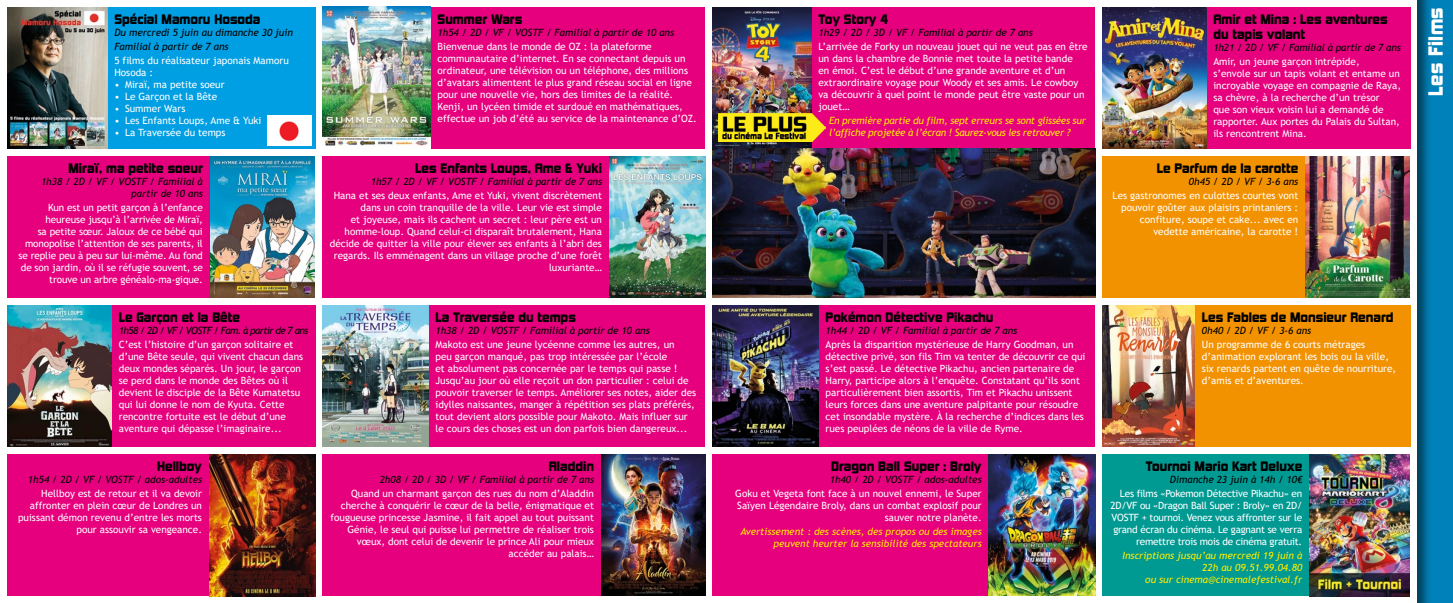
<style>
.page{position:relative;width:1453px;height:603px;background:#fff}
.page>*{position:absolute;margin:0;border:0;box-sizing:border-box;transform-origin:0 0}
.t1{font:18.75px "Kimberley Bl";letter-spacing:.025em;color:#fff}
.t2{font:12.5px/15px "Kimberley Bl";color:#000}
.t3{font:10px/12px "Trebuchet MS";color:#fff}
.t4{font:italic 10px/13.8px "Trebuchet MS";color:#000}
.t5{font:10px/12px "Trebuchet MS";letter-spacing:-.02em;color:#fff;text-align:right}
.t6{font:italic 10px/12px "Trebuchet MS";color:#ffed00;text-align:right}
.t7{font:italic 10px/12px "Trebuchet MS";letter-spacing:-.025em;color:#ffed00}
.t8{font:italic 10px "Trebuchet MS";letter-spacing:-.06em;color:#000}
</style>
<div class="page">
<div style="left:107px;top:7px;width:208px;height:142px;background:#009fe3"></div>
<div style="left:112px;top:305px;width:203px;height:141px;background:#e6007d"></div>
<div style="left:1206px;top:7px;width:204px;height:142px;background:#e6007d"></div>
<div style="left:1195px;top:305px;width:215px;height:141px;background:#f39200"></div>
<div style="left:7px;top:156px;width:203px;height:142px;background:#e6007d"></div>
<div style="left:1102px;top:156px;width:203px;height:142px;background:#f39200"></div>
<div style="left:1102px;top:454px;width:207px;height:141px;background:#009a93"></div>
<div style="left:430px;top:7px;width:275px;height:142px;background:#e6007d"></div>
<div style="left:7px;top:454px;width:202px;height:142px;background:#e6007d"></div>
<div style="left:712px;top:454px;width:277px;height:141px;background:#e6007d"></div>
<div style="left:811px;top:7px;width:284px;height:142px;background:#e6007d"></div>
<div style="left:818px;top:305px;width:277px;height:142px;background:#e6007d"></div>
<div style="left:322px;top:156px;width:287px;height:142px;background:#e6007d"></div>
<div style="left:1416px;top:0;width:37px;height:602px;background:#000;opacity:.5"></div>
<div style="left:322px;top:454px;width:279px;height:142px;background:#e6007d"></div>
<div style="left:428px;top:305px;width:277px;height:142px;background:#e6007d"></div>
<img style="left:322px;top:305px;width:106px;height:141px">
<img style="left:8px;top:305px;width:104px;height:141px">
<img style="left:609px;top:156px;width:96px;height:142px">
<img style="left:210px;top:156px;width:104px;height:142px">
<img style="left:322px;top:7px;width:108px;height:139px">
<img style="left:601px;top:454px;width:104px;height:141px">
<img style="left:1102px;top:7px;width:104px;height:142px">
<img style="left:989px;top:454px;width:106px;height:141px">
<img style="left:209px;top:454px;width:106px;height:141px">
<img style="left:712px;top:305px;width:106px;height:141px">
<img style="left:712px;top:7px;width:99px;height:141px">
<img style="left:1102px;top:305px;width:93px;height:141px">
<img style="left:1305px;top:156px;width:104px;height:142px">
<img style="left:1309px;top:454px;width:100px;height:141px">
<img style="left:718px;top:114px;width:107px;height:28px">
<img style="left:712px;top:148px;width:383px;height:149px">
<img style="left:8px;top:7px;width:100px;height:142px">
<img style="left:267px;top:116px;width:45px;height:30px">
<p class="t2" style="left:114px;top:12px;width:148px">Spécial Mamoru Hosoda</p>
<p class="t4" style="left:114px;top:26px;width:180px">Du mercredi 5 juin au dimanche 30 juin<br>Familial à partir de 7 ans</p>
<p class="t3" style="left:114px;top:54px;width:176px">5 films du réalisateur japonais Mamoru<br>Hosoda :</p>
<p class="t3" style="left:114px;top:78px;width:112px">• Miraï, ma petite soeur</p>
<p class="t3" style="left:114px;top:90px;width:104px">• Le Garçon et la Bête</p>
<p class="t3" style="left:114px;top:102px;width:73px">• Summer Wars</p>
<p class="t3" style="left:114px;top:114px;width:148px">• Les Enfants Loups, Ame &amp; Yuki</p>
<p class="t3" style="left:114px;top:126px;width:113px">• La Traversée du temps</p>
<p class="t2" style="left:68px;top:160px;width:136px">Miraï, ma petite soeur</p>
<p class="t4" style="left:41px;top:175px;width:163px;line-height:12px;text-align:right">1h38 / 2D / VF / VOSTF / Familial à partir de 10 ans</p>
<p class="t3" style="left:18px;top:201px;width:186px;text-align:right">Kun est un petit garçon à l’enfance heureuse jusqu’à l’arrivée de Miraï,<br>sa petite sœur. Jaloux de ce bébé qui monopolise l’attention de ses parents, il se replie peu à peu sur lui-même. Au fond de son jardin, où il se réfugie souvent, se trouve un arbre généalo-ma-gique.</p>
<p class="t2" style="left:119px;top:309px;width:123px">Le Garçon et la Bête</p>
<p class="t8" style="left:119px;top:324px;width:191px">1h58 / 2D / VF / VOSTF / Fam. à partir de 7 ans</p>
<p class="t3" style="left:119px;top:338px;width:186px">C’est l’histoire d’un garçon solitaire et d’une Bête seule, qui vivent chacun dans deux mondes séparés. Un jour, le garçon se perd dans le monde des Bêtes où il devient le disciple de la Bête Kumatetsu qui lui donne le nom de Kyuta. Cette rencontre fortuite est le début d’une aventure qui dépasse l’imaginaire...</p>
<p class="t2" style="left:157px;top:458px;width:47px">Hellboy</p>
<p class="t4" style="left:28px;top:472px;width:176px">1h54 / 2D / VF / VOSTF / ados-adultes</p>
<p class="t3" style="left:18px;top:487px;width:185px;text-align:right">Hellboy est de retour et il va devoir affronter en plein cœur de Londres un puissant démon revenu d’entre les morts pour assouvir sa vengeance.</p>
<p class="t2" style="left:438px;top:12px;width:86px">Summer Wars</p>
<p class="t4" style="left:438px;top:26px;width:238px">1h54 / 2D / VF / VOSTF / Familial à partir de 10 ans</p>
<p class="t3" style="left:438px;top:40px;width:261px">Bienvenue dans le monde de OZ : la plateforme communautaire d’internet. En se connectant depuis un ordinateur, une télévision ou un téléphone, des millions d’avatars alimentent le plus grand réseau social en ligne pour une nouvelle vie, hors des limites de la réalité.<br>Kenji, un lycéen timide et surdoué en mathématiques, effectue un job d’été au service de la maintenance d’OZ.</p>
<p class="t2" style="left:415px;top:160px;width:188px">Les Enfants Loups, Ame &amp; Yuki</p>
<p class="t4" style="left:371px;top:174px;width:233px">1h57 / 2D / VF / VOSTF / Familial à partir de 7 ans</p>
<p class="t3" style="left:330px;top:189px;width:274px;text-align:right">Hana et ses deux enfants, Ame et Yuki, vivent discrètement dans un coin tranquille de la ville. Leur vie est simple<br>et joyeuse, mais ils cachent un secret : leur père est un homme-loup. Quand celui-ci disparaît brutalement, Hana décide de quitter la ville pour élever ses enfants à l’abri des regards. Ils emménagent dans un village proche d’une forêt luxuriante…</p>
<p class="t2" style="left:435px;top:309px;width:142px">La Traversée du temps</p>
<p class="t4" style="left:435px;top:323px;width:216px">1h38 / 2D / VOSTF / Familial à partir de 10 ans</p>
<p class="t3" style="left:435px;top:338px;width:262px">Makoto est une jeune lycéenne comme les autres, un<br>peu garçon manqué, pas trop intéressée par l’école<br>et absolument pas concernée par le temps qui passe !<br>Jusqu’au jour où elle reçoit un don particulier : celui de pouvoir traverser le temps. Améliorer ses notes, aider des idylles naissantes, manger à répétition ses plats préférés, tout devient alors possible pour Makoto. Mais influer sur le cours des choses est un don parfois bien dangereux...</p>
<p class="t2" style="left:549px;top:458px;width:47px">Aladdin</p>
<p class="t4" style="left:380px;top:472px;width:216px">2h08 / 2D / 3D / VF / Familial à partir de 7 ans</p>
<p class="t3" style="left:330px;top:487px;width:265px;text-align:right">Quand un charmant garçon des rues du nom d’Aladdin cherche à conquérir le cœur de la belle, énigmatique et fougueuse princesse Jasmine, il fait appel au tout puissant Génie, le seul qui puisse lui permettre de réaliser trois vœux, dont celui de devenir le prince Ali pour mieux accéder au palais…</p>
<p class="t2" style="left:818px;top:11px;width:71px">Toy Story 4</p>
<p class="t4" style="left:818px;top:25px;width:216px">1h29 / 2D / 3D / VF / Familial à partir de 7 ans</p>
<p class="t3" style="left:818px;top:40px;width:271px">L’arrivée de Forky un nouveau jouet qui ne veut pas en être un dans la chambre de Bonnie met toute la petite bande<br>en émoi. C’est le début d’une grande aventure et d’un extraordinaire voyage pour Woody et ses amis. Le cowboy va découvrir à quel point le monde peut être vaste pour un jouet…</p>
<p class="t7" style="left:829px;top:114px;width:258px">En première partie du film, sept erreurs se sont glissées sur l’affiche projetée à l’écran ! Saurez-vous les retrouver ?</p>
<p class="t2" style="left:1213px;top:12px;width:176px">Amir et Mina : Les aventures du tapis volant</p>
<p class="t4" style="left:1213px;top:41px;width:189px">1h21 / 2D / VF / Familial à partir de 7 ans</p>
<p class="t3" style="left:1213px;top:55px;width:189px">Amir, un jeune garçon intrépide,<br>s’envole sur un tapis volant et entame un incroyable voyage en compagnie de Raya, sa chèvre, à la recherche d’un trésor<br>que son vieux voisin lui a demandé de rapporter. Aux portes du Palais du Sultan, ils rencontrent Mina.</p>
<p class="t2" style="left:1157px;top:160px;width:143px">Le Parfum de la carotte</p>
<p class="t4" style="left:1189px;top:175px;width:111px">0h45 / 2D / VF / 3-6 ans</p>
<p class="t3" style="left:1112px;top:189px;width:187px;text-align:right">Les gastronomes en culottes courtes vont pouvoir goûter aux plaisirs printaniers : confiture, soupe et cake... avec en vedette américaine, la carotte !</p>
<h1 class="t1" style="left:1424px;top:96px;width:91px;rotate:-90deg">Les Films</h1>
<p class="t2" style="left:825px;top:309px;width:169px">Pokémon Détective Pikachu</p>
<p class="t4" style="left:825px;top:323px;width:193px">1h44 / 2D / VF / Familial à partir de 7 ans</p>
<p class="t3" style="left:825px;top:338px;width:261px">Après la disparition mystérieuse de Harry Goodman, un détective privé, son fils Tim va tenter de découvrir ce qui s’est passé. Le détective Pikachu, ancien partenaire de Harry, participe alors à l’enquête. Constatant qu’ils sont particulièrement bien assortis, Tim et Pikachu unissent leurs forces dans une aventure palpitante pour résoudre cet insondable mystère. À la recherche d’indices dans les rues peuplées de néons de la ville de Ryme.</p>
<p class="t2" style="left:831px;top:458px;width:152px">Dragon Ball Super : Broly</p>
<p class="t4" style="left:830px;top:472px;width:153px">1h40 / 2D / VOSTF / ados-adultes</p>
<p class="t3" style="left:735px;top:487px;width:248px;text-align:right">Goku et Vegeta font face à un nouvel ennemi, le Super<br>Saïyen Légendaire Broly, dans un combat explosif pour sauver notre planète.</p>
<p class="t6" style="left:740px;top:525px;width:243px">Avertissement : des scènes, des propos ou des images peuvent heurter la sensibilité des spectateurs</p>
<p class="t2" style="left:1202px;top:309px;width:193px">Les Fables de Monsieur Renard</p>
<p class="t4" style="left:1202px;top:323px;width:111px">0h40 / 2D / VF / 3-6 ans</p>
<p class="t3" style="left:1202px;top:338px;width:196px">Un programme de 6 courts métrages d’animation explorant les bois ou la ville, six renards partent en quête de nourriture, d’amis et d’aventures.</p>
<p class="t2" style="left:1146px;top:458px;width:158px">Tournoi Mario Kart Deluxe</p>
<p class="t4" style="left:1170px;top:472px;width:134px">Dimanche 23 juin à 14h / 10€</p>
<p class="t5" style="left:1110px;top:487px;width:193px">Les films «Pokemon Détective Pikachu» en 2D/VF ou «Dragon Ball Super : Broly» en 2D/ VOSTF + tournoi. Venez vous affronter sur le grand écran du cinéma. Le gagnant se verra remettre trois mois de cinéma gratuit.</p>
<p class="t6" style="left:1122px;top:549px;width:181px">Inscriptions jusqu’au mercredi 19 juin à<br>22h au 09.51.99.04.80<br>ou sur cinema@cinemalefestival.fr</p>
</div>
